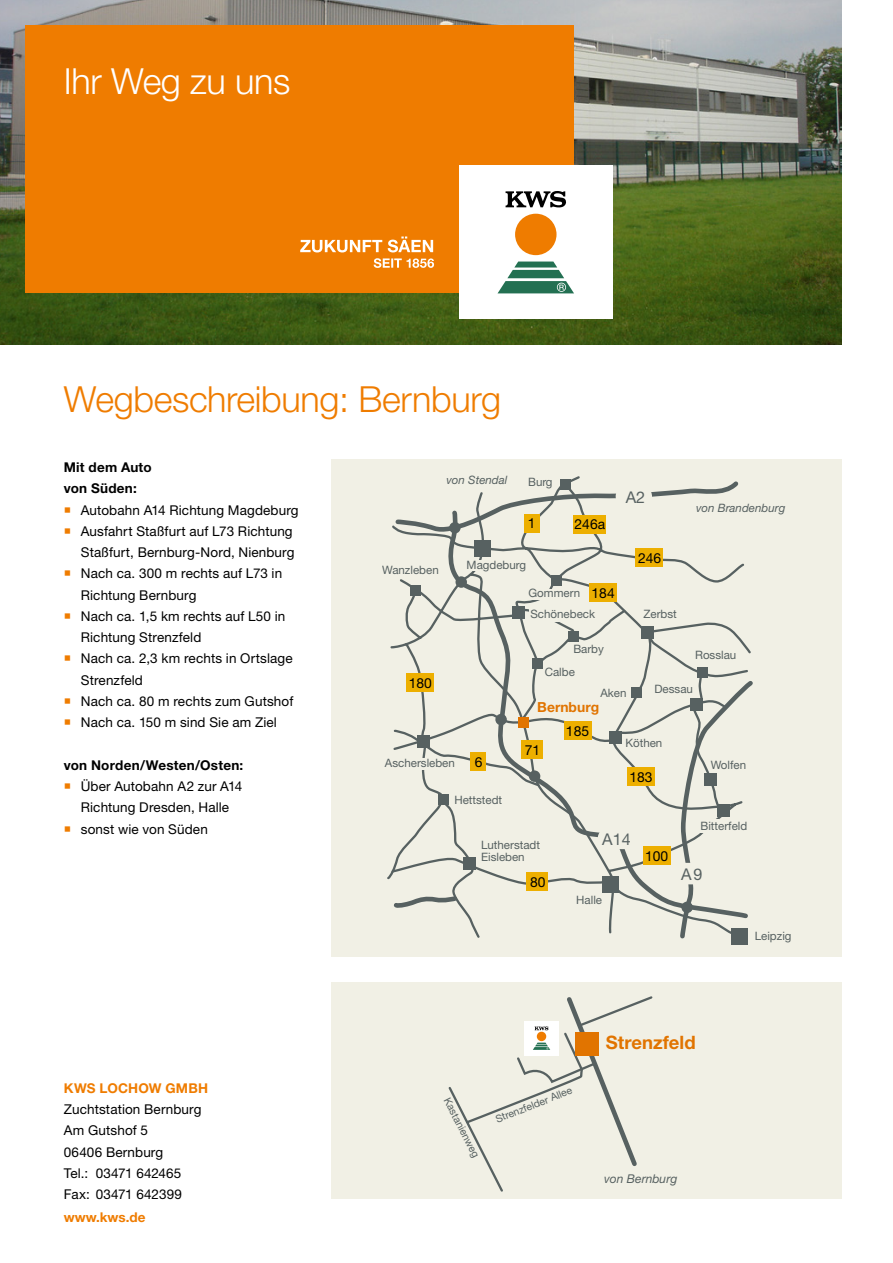
<style>
.page{position:relative;width:893px;height:1263px;background:#fff}
.page>*{position:absolute;margin:0;border:0;box-sizing:border-box;transform-origin:0 0}
.t1{font:300 36px "Helvetica Neue LT Std";letter-spacing:-.01em;color:#ef7c00}
.t2{font:300 36px "Helvetica Neue LT Std";letter-spacing:-.01em;color:#fff}
.t3{font:700 18.45px "Helvetica Neue";color:#ef7c00}
.t4{font:16.2px "Helvetica Neue";color:#5d686d}
.t5{font:13.8px "Helvetica Neue";color:#000}
.t6{font:700 13.8px "Helvetica Neue";color:#ef7c00}
.t7{font:13.5px/21.3px "Helvetica Neue LT Std";letter-spacing:.01em;color:#000}
.t8{font:700 13.5px/21.3px "Helvetica Neue LT Std";letter-spacing:.02em;color:#000}
.t9{font:700 13.5px "Helvetica Neue LT Std";letter-spacing:.005em;color:#ef7c00}
.t10{font:italic 12.15px "Helvetica Neue";color:#5d686d}
.t11{font:11.55px/11.6px "Helvetica Neue";color:#5d686d}
.t12{font:italic 11.55px "Helvetica Neue";color:#5d686d}
.t13{font:10.35px "Helvetica Neue";color:#5d686d}
</style>
<div class="page">
<div style="left:332px;top:982px;width:510px;height:217px;background:#f1f0e5"></div>
<img style="left:0;top:0;width:842px;height:344px">
<div style="left:26px;top:26px;width:548px;height:267px;background:#ef7c00"></div>
<div style="left:459px;top:166px;width:153px;height:153px;background:#fff"></div>
<svg style="left:498px;top:262px;width:76px;height:31px"></svg>
<div style="left:515px;top:214px;width:41px;height:41px;background:#ef7c00;border-radius:50%"></div>
<svg style="left:506px;top:191px;width:60px;height:17px"></svg>
<svg style="left:374px;top:258px;width:60px;height:10px"></svg>
<svg style="left:300px;top:236px;width:133px;height:16px"></svg>
<div style="left:332px;top:459px;width:510px;height:498px;background:#f1f0e5"></div>
<svg style="left:452px;top:881px;width:292px;height:58px"></svg>
<svg style="left:393px;top:892px;width:66px;height:18px"></svg>
<svg style="left:387px;top:476px;width:365px;height:405px"></svg>
<div style="left:418px;top:758px;width:13px;height:11px;background:#f1f0e5"></div>
<div style="left:697px;top:820px;width:22px;height:13px;background:#f1f0e5"></div>
<div style="left:474px;top:540px;width:17px;height:17px;background:#576161"></div>
<div style="left:602px;top:876px;width:17px;height:17px;background:#576161"></div>
<div style="left:731px;top:928px;width:17px;height:16px;background:#576161"></div>
<div style="left:551px;top:575px;width:11px;height:11px;background:#576161"></div>
<div style="left:631px;top:687px;width:11px;height:11px;background:#576161"></div>
<div style="left:697px;top:667px;width:10px;height:11px;background:#576161"></div>
<div style="left:438px;top:794px;width:11px;height:11px;background:#576161"></div>
<div style="left:532px;top:658px;width:11px;height:11px;background:#576161"></div>
<div style="left:568px;top:631px;width:11px;height:11px;background:#576161"></div>
<div style="left:410px;top:586px;width:11px;height:10px;background:#576161"></div>
<div style="left:560px;top:479px;width:11px;height:11px;background:#576161"></div>
<div style="left:519px;top:717px;width:10px;height:11px;background:#e17400"></div>
<div style="left:513px;top:607px;width:12px;height:12px;background:#576161"></div>
<div style="left:641px;top:626px;width:12px;height:13px;background:#576161"></div>
<div style="left:609px;top:731px;width:13px;height:12px;background:#576161"></div>
<div style="left:717px;top:804px;width:13px;height:13px;background:#576161"></div>
<div style="left:705px;top:774px;width:12px;height:12px;background:#576161"></div>
<div style="left:690px;top:698px;width:13px;height:12px;background:#576161"></div>
<div style="left:463px;top:857px;width:13px;height:13px;background:#576161"></div>
<div style="left:417px;top:735px;width:12px;height:13px;background:#576161"></div>
<div style="left:464px;top:560px;width:21px;height:11px;background:#f1f0e5"></div>
<div style="left:531px;top:589px;width:22px;height:11px;background:#f1f0e5"></div>
<div style="left:529px;top:609px;width:34px;height:13px;background:#f1f0e5"></div>
<div style="left:598px;top:827px;width:36px;height:22px;background:#f1f0e5;border-radius:11px"></div>
<div style="left:672px;top:863px;width:37px;height:21px;background:#f1f0e5;border-radius:11px"></div>
<div style="left:616px;top:486px;width:36px;height:21px;background:#f1f0e5;border-radius:11px"></div>
<div style="left:589px;top:584px;width:28px;height:18px;background:#edaf00"></div>
<div style="left:407px;top:674px;width:27px;height:18px;background:#edaf00"></div>
<div style="left:635px;top:549px;width:28px;height:18px;background:#edaf00"></div>
<div style="left:573px;top:515px;width:33px;height:18px;background:#edaf00"></div>
<div style="left:628px;top:768px;width:27px;height:18px;background:#edaf00"></div>
<div style="left:643px;top:847px;width:28px;height:18px;background:#edaf00"></div>
<div style="left:521px;top:741px;width:21px;height:18px;background:#edaf00"></div>
<div style="left:527px;top:873px;width:21px;height:18px;background:#edaf00"></div>
<div style="left:470px;top:752px;width:16px;height:18px;background:#edaf00"></div>
<div style="left:524px;top:514px;width:15px;height:18px;background:#edaf00"></div>
<div style="left:449px;top:522px;width:12px;height:11px;background:#576161;border-radius:50%"></div>
<div style="left:455px;top:576px;width:12px;height:12px;background:#576161;border-radius:50%"></div>
<div style="left:495px;top:714px;width:12px;height:11px;background:#576161;border-radius:50%"></div>
<div style="left:529px;top:770px;width:11px;height:12px;background:#576161;border-radius:50%"></div>
<div style="left:681px;top:902px;width:12px;height:11px;background:#576161;border-radius:50%"></div>
<div style="left:564px;top:722px;width:27px;height:18px;background:#edaf00"></div>
<svg style="left:448px;top:996px;width:205px;height:196px"></svg>
<h1 class="t2" style="left:64px;top:59px;width:228px">Ihr Weg zu uns</h1>
<h1 class="t1" style="left:64px;top:378px;width:439px">Wegbeschreibung: Bernburg</h1>
<p class="t8" style="left:64px;top:456px;width:90px">Mit dem Auto von Süden:</p>
<p class="t7" style="left:81px;top:499px;width:219px">Autobahn A14 Richtung Magdeburg<br>Ausfahrt Staßfurt auf L73 Richtung<br>Staßfurt, Bernburg-Nord, Nienburg<br>Nach ca. 300 m rechts auf L73 in<br>Richtung Bernburg<br>Nach ca. 1,5 km rechts auf L50 in<br>Richtung Strenzfeld<br>Nach ca. 2,3 km rechts in Ortslage<br>Strenzfeld<br>Nach ca. 80 m rechts zum Gutshof<br>Nach ca. 150 m sind Sie am Ziel</p>
<p class="t8" style="left:64px;top:754px;width:181px">von Norden/Westen/Osten:</p>
<p class="t7" style="left:81px;top:775px;width:163px">Über Autobahn A2 zur A14<br>Richtung Dresden, Halle sonst wie von Süden</p>
<p class="t9" style="left:64px;top:1080px;width:146px">KWS LOCHOW GMBH</p>
<p class="t7" style="left:64px;top:1098px;width:139px">Zuchtstation Bernburg<br>Am Gutshof 5<br>06406 Bernburg<br>Tel.: 03471 642465<br>Fax: 03471 642399</p>
<p class="t9" style="left:64px;top:1208px;width:83px">www.kws.de</p>
<p class="t12" style="left:446px;top:473px;width:62px">von Stendal</p>
<p class="t11" style="left:528px;top:476px;width:26px">Burg</p>
<p class="t5" style="left:528px;top:515px;width:9px">1</p>
<p class="t5" style="left:575px;top:516px;width:32px">246a</p>
<p class="t11" style="left:382px;top:564px;width:58px">Wanzleben</p>
<p class="t11" style="left:467px;top:559px;width:61px">Magdeburg</p>
<p class="t11" style="left:528px;top:587px;width:53px">Gommern</p>
<p class="t5" style="left:592px;top:585px;width:25px">184</p>
<p class="t11" style="left:528px;top:603px;width:53px">Gommern</p>
<p class="t11" style="left:530px;top:608px;width:66px">Schönebeck</p>
<p class="t4" style="left:626px;top:487px;width:21px">A2</p>
<p class="t5" style="left:638px;top:550px;width:25px">246</p>
<p class="t11" style="left:643px;top:608px;width:35px">Zerbst</p>
<p class="t12" style="left:696px;top:500px;width:91px">von Brandenburg</p>
<p class="t5" style="left:409px;top:675px;width:25px">180</p>
<p class="t11" style="left:573px;top:643px;width:32px">Barby</p>
<p class="t11" style="left:545px;top:666px;width:32px">Calbe</p>
<p class="t11" style="left:600px;top:687px;width:28px">Aken</p>
<p class="t6" style="left:537px;top:698px;width:63px">Bernburg</p>
<p class="t5" style="left:566px;top:723px;width:25px">185</p>
<p class="t11" style="left:695px;top:649px;width:43px">Rosslau</p>
<p class="t11" style="left:654px;top:682px;width:40px">Dessau</p>
<p class="t11" style="left:385px;top:757px;width:71px">Aschersleben</p>
<p class="t5" style="left:475px;top:753px;width:9px">6</p>
<p class="t11" style="left:454px;top:794px;width:49px">Hettstedt</p>
<p class="t5" style="left:525px;top:742px;width:17px">71</p>
<p class="t11" style="left:481px;top:839px;width:61px">Lutherstadt<br>Eisleben</p>
<p class="t11" style="left:481px;top:855px;width:61px">Lutherstadt</p>
<p class="t5" style="left:530px;top:874px;width:17px">80</p>
<p class="t11" style="left:625px;top:737px;width:39px">Köthen</p>
<p class="t5" style="left:629px;top:769px;width:25px">183</p>
<p class="t11" style="left:711px;top:759px;width:37px">Wolfen</p>
<p class="t4" style="left:602px;top:829px;width:30px">A14</p>
<p class="t11" style="left:576px;top:893px;width:27px">Halle</p>
<p class="t5" style="left:645px;top:848px;width:25px">100</p>
<p class="t11" style="left:700px;top:820px;width:48px">Bitterfeld</p>
<p class="t4" style="left:681px;top:864px;width:23px">A9</p>
<p class="t11" style="left:755px;top:930px;width:38px">Leipzig</p>
<p class="t13" style="left:452px;top:1095px;width:67px;rotate:63deg">Kastanienweg</p>
<p class="t13" style="left:494px;top:1113px;width:83px;rotate:-21deg">Strenzfelder Allee</p>
<h2 class="t3" style="left:606px;top:1031px;width:91px">Strenzfeld</h2>
<p class="t10" style="left:604px;top:1171px;width:75px">von Bernburg</p>
</div>
